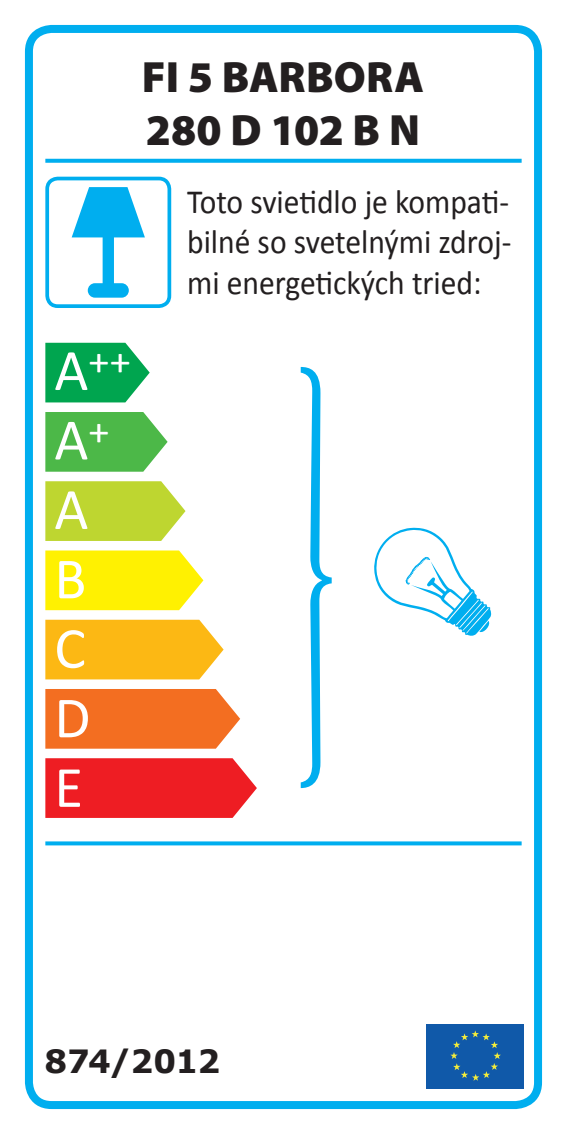
<style>
.page{position:relative;width:567px;height:1134px;background:#fff}
.page>*{position:absolute;margin:0;border:0;box-sizing:border-box;transform-origin:0 0}
.t1{font:58.8px/69.6px "Calibri";color:#fff}
.Napis_typ{font:900 44px/52.8px "Myriad Pro";letter-spacing:-.005em;color:#231f20}
.t2{font:42px "Calibri";color:#fff}
.t3{font:34px/40.8px "Calibri";color:#231f20;text-align:justify;scale:.93 1}
.t4{font:700 32px "Verdana";letter-spacing:-.02em;color:#231f20}
.s1{font-size:58.8px}
</style>
<div class="page">
<div style="left:25px;top:25px;width:517px;height:1084px;border:8px solid #00aeef;border-radius:23px"></div>
<svg style="left:45px;top:343px;width:105px;height:59px;background:#1eaf64"></svg>
<svg style="left:45px;top:412px;width:123px;height:60px;background:#5fbf5c"></svg>
<svg style="left:45px;top:481px;width:140px;height:60px;background:#c3d942"></svg>
<svg style="left:45px;top:550px;width:158px;height:60px;background:#fff216"></svg>
<svg style="left:45px;top:620px;width:179px;height:59px;background:#fcbd24"></svg>
<svg style="left:45px;top:689px;width:195px;height:60px;background:#f37730"></svg>
<svg style="left:45px;top:758px;width:212px;height:60px;background:#ef2b31"></svg>
<div style="left:45px;top:177px;width:126px;height:131px;border:4px solid #00aeef;border-radius:11px"></div>
<svg style="left:72px;top:187px;width:73px;height:111px"></svg>
<div style="left:427px;top:1024px;width:97px;height:65px;background:#1059a9"></div>
<svg style="left:450px;top:1030px;width:51px;height:51px"></svg>
<svg style="left:45px;top:159px;width:477px;height:4px;background:#0fb2ef"></svg>
<svg style="left:45px;top:841px;width:477px;height:4px;background:#1bb6f0"></svg>
<svg style="left:374px;top:527px;width:118px;height:109px"></svg>
<svg style="left:301px;top:367px;width:31px;height:421px"></svg>
<p class="Napis_typ" style="left:142px;top:49px;width:284px">FI 5 BARBORA<br>280 D 102 B N</p>
<p class="t2" style="left:54px;top:335px;width:78px"><span class="s1">A</span>++</p>
<h1 class="t1" style="left:54px;top:405px;width:57px">A<sup>+<br></sup>A<br>B<br>C<br>D<br>E</h1>
<p class="t3" style="left:187px;top:181px;width:350px">Toto svietidlo je kompati&shy;bilné so svetelnými zdroj&shy;mi energetických tried:</p>
<p class="t4" style="left:44px;top:1039px;width:177px">874/2012</p>
</div>
